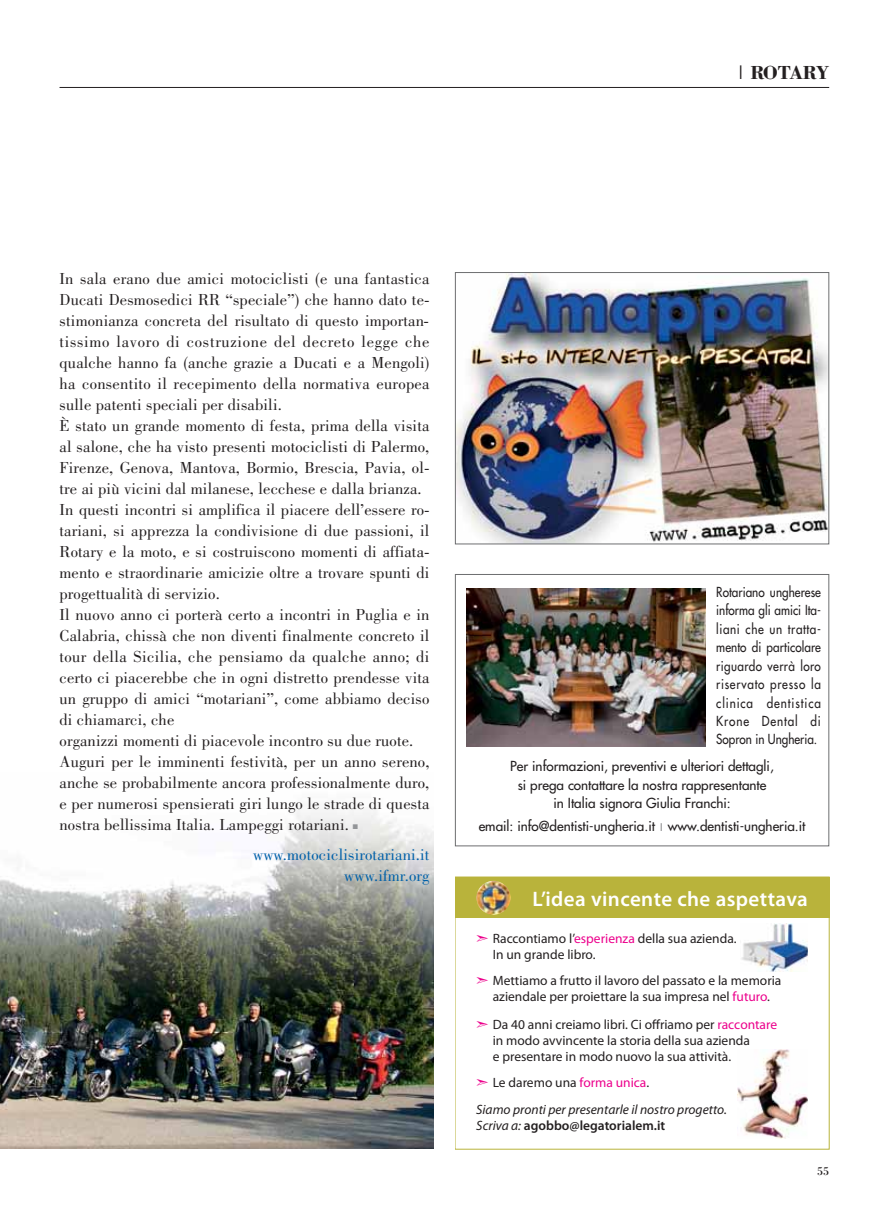
<style>
.page{position:relative;width:893px;height:1212px;background:#fff}
.page>*{position:absolute;margin:0;border:0;box-sizing:border-box;transform-origin:0 0}
.t1{font:21px "Myriad Pro Semibold+ZHIXYD";letter-spacing:.02em;color:#fff}
.t2{font:700 19.5px "Bodoni";letter-spacing:-.035em;color:#231f20}
.t3{font:16.5px/21px "Bodoni";letter-spacing:.01em;color:#231f20}
.t4{font:16.5px/21px "Bodoni";letter-spacing:.01em;color:#0060a9;text-align:right}
.t5{font:13.5px/16.2px "Myriad Pro Regular+LIKRPF";color:#231f20}
.t6{font:13.5px/18.5px "Futura";color:#231f20;text-align:center}
.t7{font:13.5px/18.5px "Futura";color:#231f20;text-align:justify;scale:.87 1}
.t8{font:13.5px "Myriad Pro It+ZUHHGM";color:#231f20}
.t9{font:13.5px "Myriad Pro Semibold+ZHIXYD";color:#231f20}
.t10{font:12px "Bodoni";color:#231f20}
.t11{font:6.75px "Zapf Dingbats";color:#939598}
.s1{font-family:"Futura";font-weight:400;font-size:16.5px}
.s2{font-size:9px;color:#6d6e70}
.s3{color:#ec008c}
.s4{font-family:"Myriad Pro It+ZUHHGM"}
</style>
<div class="page">
<img style="left:0;top:810px;width:434px;height:338px">
<hr style="left:60px;top:87px;width:769px;height:1px;background:#231f20">
<div style="left:455px;top:877px;width:374px;height:41px;background:#b9b33b"></div>
<img style="left:741px;top:924px;width:66px;height:48px">
<img style="left:737px;top:1049px;width:71px;height:89px">
<img style="left:476px;top:881px;width:35px;height:34px">
<div style="left:455px;top:574px;width:374px;height:272px;border:1px solid #6d6e70"></div>
<img style="left:457px;top:274px;width:370px;height:268px">
<div style="left:455px;top:272px;width:374px;height:272px;border:1px solid #6d6e70"></div>
<img style="left:466px;top:588px;width:240px;height:159px">
<p class="t2" style="left:736px;top:65px;width:95px"><span class="s1">|</span> ROTARY</p>
<p class="t3" style="left:60px;top:269px;width:372px">In sala erano due amici motociclisti (e una fantastica Ducati Desmosedici RR “speciale”) che hanno dato te&shy;stimonianza concreta del risultato di questo importan&shy;tissimo lavoro di costruzione del decreto legge che qualche hanno fa (anche grazie a Ducati e a Mengoli) ha consentito il recepimento della normativa europea sulle patenti speciali per disabili.<br>È stato un grande momento di festa, prima della visita al salone, che ha visto presenti motociclisti di Palermo, Firenze, Genova, Mantova, Bormio, Brescia, Pavia, ol&shy;tre ai più vicini dal milanese, lecchese e dalla brianza.<br>In questi incontri si amplifica il piacere dell’essere ro&shy;tariani, si apprezza la condivisione di due passioni, il Rotary e la moto, e si costruiscono momenti di affiata&shy;mento e straordinarie amicizie oltre a trovare spunti di progettualità di servizio.<br>Il nuovo anno ci porterà certo a incontri in Puglia e in Calabria, chissà che non diventi finalmente concreto il tour della Sicilia, che pensiamo da qualche anno; di certo ci piacerebbe che in ogni distretto prendesse vita un gruppo di amici “motariani”, come abbiamo deciso di chiamarci, che<br>organizzi momenti di piacevole incontro su due ruote.<br>Auguri per le imminenti festività, per un anno sereno, anche se probabilmente ancora professionalmente duro, e per numerosi spensierati giri lungo le strade di questa nostra bellissima Italia. Lampeggi rotariani.</p>
<p class="t11" style="left:353px;top:823px;width:7px">■</p>
<p class="t4" style="left:253px;top:845px;width:178px">www.motociclisirotariani.it www.ifmr.org</p>
<p class="t7" style="left:716px;top:584px;width:122px">Rotariano ungherese informa gli amici Ita&shy;liani che un tratta&shy;mento di particolare riguardo verrà loro riservato presso la clinica dentistica Krone Dental di Sopron in Ungheria.</p>
<p class="t6" style="left:510px;top:758px;width:265px">Per informazioni, preventivi e ulteriori dettagli, si prega contattare la nostra rappresentante<br>in Italia signora Giulia Franchi:</p>
<p class="t6" style="left:479px;top:817px;width:328px">email: info@dentisti-ungheria.it <span class="s2">|</span> www.dentisti-ungheria.it</p>
<p class="t1" style="left:532px;top:890px;width:277px">L’idea vincente che aspettava</p>
<p class="t5" style="left:493px;top:932px;width:245px">Raccontiamo l’<span class="s3">esperienza</span> della sua azienda.<br>In un grande libro.</p>
<p class="t5" style="left:493px;top:974px;width:290px">Mettiamo a frutto il lavoro del passato e la memoria aziendale per proiettare la sua impresa nel <span class="s3">futuro</span>.</p>
<p class="t5" style="left:493px;top:1017px;width:286px">Da 40 anni creiamo libri. Ci offriamo per <span class="s3">raccontare </span>in modo avvincente la storia della sua azienda<br>e presentare in modo nuovo la sua attività.</p>
<p class="t5" style="left:493px;top:1076px;width:158px">Le daremo una <span class="s3">forma unica</span>.</p>
<p class="t8" style="left:476px;top:1101px;width:252px">Siamo pronti per presentarle il nostro progetto.</p>
<p class="t9" style="left:476px;top:1120px;width:191px"><span class="s4">Scriva a:</span> agobbo@legatorialem.it</p>
<p class="t10" style="left:817px;top:1167px;width:13px">55</p>
</div>
